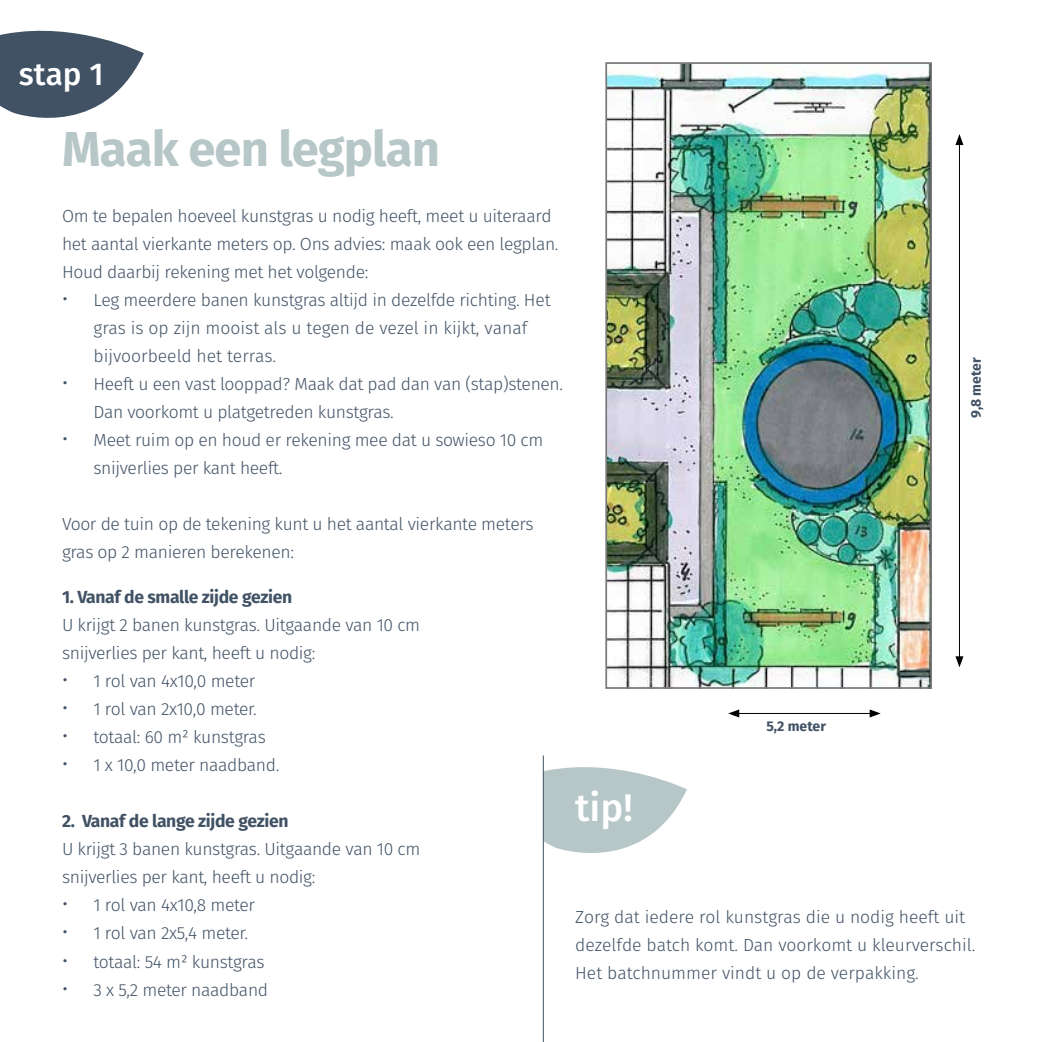
<style>
.page{position:relative;width:1042px;height:1042px;background:#fff}
.page>*{position:absolute;margin:0;border:0;box-sizing:border-box;transform-origin:0 0}
.t1{font:700 49px "Fira Sans";letter-spacing:-.02em;color:#b7c7c7}
.t2{font:500 38.5px "Fira Sans";color:#fff}
.t3{font:500 31.5px "Fira Sans";color:#fff}
.t4{font:300 17.5px/28px "Fira Sans";letter-spacing:-.02em;color:#415265}
.t5{font:300 17.5px/28px "Fira Sans";color:#415265}
.t6{font:700 17.5px "Fira Sans";letter-spacing:-.02em;color:#415265}
.t7{font:700 14px "Fira Sans";color:#415265}
.s1{font-size:21px}
</style>
<div class="page">
<img style="left:608px;top:65px;width:321px;height:621px">
<div style="left:605px;top:62px;width:327px;height:627px;border:2px solid #7c7b7b"></div>
<hr style="left:736px;top:713px;width:136px;height:1px;background:#000">
<svg style="left:728px;top:709px;width:11px;height:8px"></svg>
<svg style="left:869px;top:709px;width:12px;height:8px"></svg>
<hr style="left:959px;top:142px;width:1px;height:517px;background:#000">
<svg style="left:955px;top:134px;width:8px;height:11px"></svg>
<svg style="left:955px;top:656px;width:8px;height:11px"></svg>
<svg style="left:0;top:30px;width:144px;height:88px"></svg>
<svg style="left:544px;top:767px;width:143px;height:86px"></svg>
<hr style="left:543px;top:755px;width:1px;height:287px;background:#415265">
<h3 class="t3" style="left:19px;top:49px;width:86px">stap 1</h3>
<h1 class="t1" style="left:62px;top:107px;width:379px">Maak een legplan</h1>
<p class="t4" style="left:62px;top:202px;width:498px">Om te bepalen hoeveel kunstgras u nodig heeft, meet u uiteraard het aantal vierkante meters op. Ons advies: maak ook een legplan.<br>Houd daarbij rekening met het volgende:</p>
<p class="t4" style="left:94px;top:286px;width:459px;text-indent:-32px"><span class="s1">•</span> Leg meerdere banen kunstgras altijd in dezelfde richting. Het gras is op zijn mooist als u tegen de vezel in kijkt, vanaf bijvoorbeeld het terras.</p>
<p class="t4" style="left:94px;top:370px;width:471px;text-indent:-32px"><span class="s1">•</span> Heeft u een vast looppad? Maak dat pad dan van (stap)stenen.<br>Dan voorkomt u platgetreden kunstgras.</p>
<p class="t4" style="left:94px;top:426px;width:451px;text-indent:-32px"><span class="s1">•</span> Meet ruim op en houd er rekening mee dat u sowieso 10 cm snijverlies per kant heeft.</p>
<p class="t4" style="left:62px;top:510px;width:473px">Voor de tuin op de tekening kunt u het aantal vierkante meters gras op 2 manieren berekenen:</p>
<p class="t6" style="left:62px;top:582px;width:232px">1. Vanaf de smalle zijde gezien</p>
<p class="t4" style="left:62px;top:611px;width:360px">U krijgt 2 banen kunstgras. Uitgaande van 10 cm snijverlies per kant, heeft u nodig:</p>
<p class="t4" style="left:62px;top:667px;width:195px"><span class="s1">•</span> 1 rol van 4x10,0 meter</p>
<p class="t4" style="left:62px;top:695px;width:196px"><span class="s1">•</span> 1 rol van 2x10,0 meter.</p>
<p class="t4" style="left:62px;top:723px;width:205px"><span class="s1">•</span> totaal: 60 m² kunstgras</p>
<p class="t4" style="left:62px;top:751px;width:219px"><span class="s1">•</span> 1 x 10,0 meter naadband.</p>
<p class="t6" style="left:62px;top:806px;width:228px">2. Vanaf de lange zijde gezien</p>
<p class="t4" style="left:62px;top:835px;width:360px">U krijgt 3 banen kunstgras. Uitgaande van 10 cm snijverlies per kant, heeft u nodig:</p>
<p class="t4" style="left:62px;top:891px;width:195px"><span class="s1">•</span> 1 rol van 4x10,8 meter</p>
<p class="t4" style="left:62px;top:919px;width:188px"><span class="s1">•</span> 1 rol van 2x5,4 meter.</p>
<p class="t4" style="left:62px;top:947px;width:204px"><span class="s1">•</span> totaal: 54 m² kunstgras</p>
<p class="t4" style="left:62px;top:975px;width:208px"><span class="s1">•</span> 3 x 5,2 meter naadband</p>
<h2 class="t2" style="left:575px;top:777px;width:59px">tip!</h2>
<p class="t7" style="left:766px;top:714px;width:61px">5,2 meter</p>
<p class="t7" style="left:964px;top:418px;width:62px;rotate:-90deg">9,8 meter</p>
<p class="t5" style="left:575px;top:902px;width:402px">Zorg dat iedere rol kunstgras die u nodig heeft uit dezelfde batch komt. Dan voorkomt u kleurverschil.<br>Het batchnummer vindt u op de verpakking.</p>
</div>
